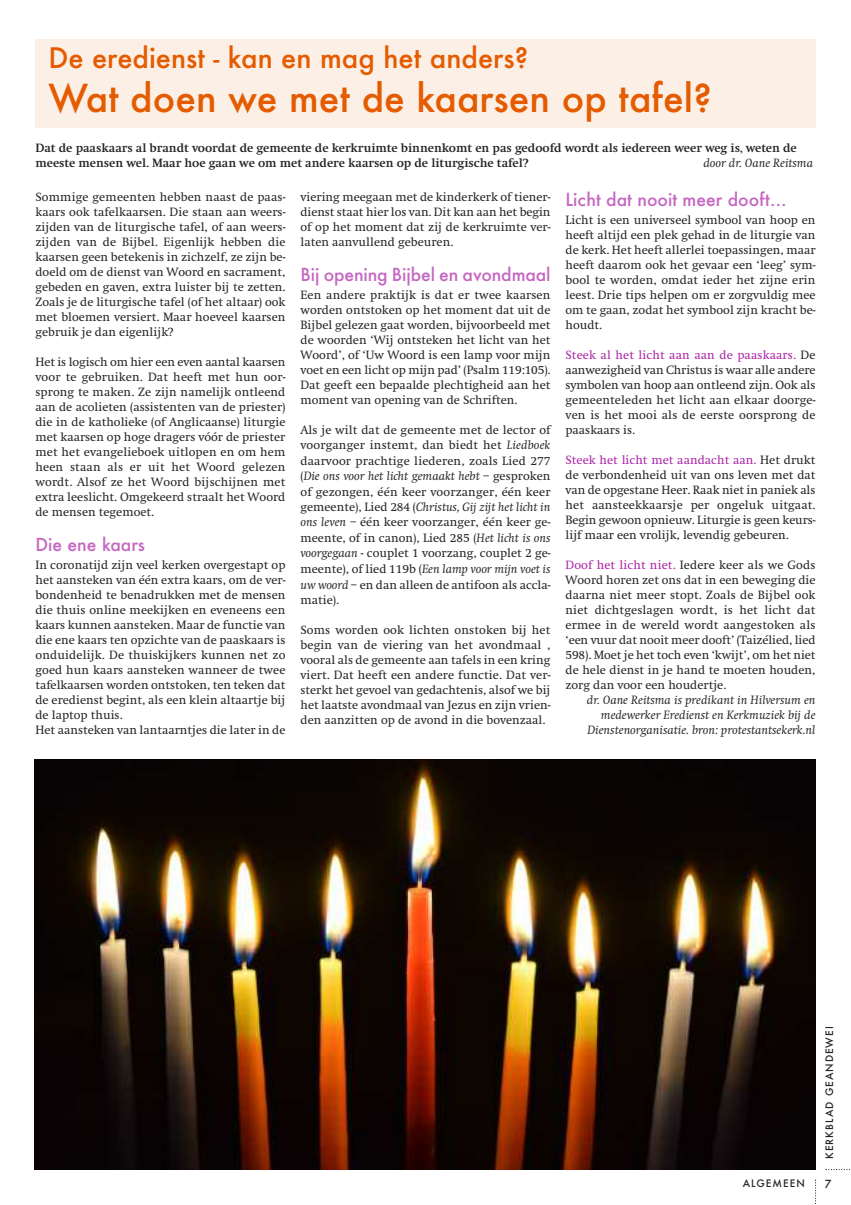
<style>
.page{position:relative;width:851px;height:1205px;background:#fff}
.page>*{position:absolute;margin:0;border:0;box-sizing:border-box;transform-origin:0 0}
.t1{font:500 37.5px "Futura";color:#e45b00}
.t2{font:500 27.5px "Futura";color:#e45b00}
.t3{font:500 17.5px "Futura";color:#c467c1}
.t4{font:12.5px/15px "Swift";color:#272526;text-align:justify}
.t5{font:700 12.5px/15px "Swift";color:#272526}
.t6{font:italic 12.5px/15px "Swift";color:#272526;text-align:right}
.t7{font:500 10.88px "Futura";color:#272526}
.t8{font:500 10px "Futura";letter-spacing:.1em;color:#272526}
.s1{font-style:italic}
.s2{color:#ab26a7}
</style>
<div class="page">
<svg style="left:825px;top:1169px;width:25px;height:1px"></svg>
<svg style="left:815px;top:1179px;width:1px;height:25px"></svg>
<div style="left:35px;top:39px;width:780px;height:89px;background:#fcefe6"></div>
<img style="left:35px;top:760px;width:780px;height:410px">
<h2 class="t2" style="left:48px;top:42px;width:481px">De eredienst - kan en mag het anders?</h2>
<h1 class="t1" style="left:48px;top:77px;width:664px">Wat doen we met de kaarsen op tafel?</h1>
<p class="t5" style="left:35px;top:141px;width:762px">Dat de paaskaars al brandt voordat de gemeente de kerkruimte binnenkomt en pas gedoofd wordt als iedereen weer weg is, weten de meeste mensen wel. Maar hoe gaan we om met andere kaarsen op de liturgische tafel?</p>
<p class="t6" style="left:703px;top:156px;width:111px">door dr. Oane Reitsma</p>
<p class="t4" style="left:35px;top:190px;width:251px">Sommige gemeenten hebben naast de paas&shy;kaars ook tafelkaarsen. Die staan aan weers&shy;zijden van de liturgische tafel, of aan weers&shy;zijden van de Bijbel. Eigenlijk hebben die kaarsen geen betekenis in zichzelf, ze zijn be&shy;doeld om de dienst van Woord en sacrament, gebeden en gaven, extra luister bij te zetten.<br>Zoals je de liturgische tafel (of het altaar) ook met bloemen versiert. Maar hoeveel kaarsen gebruik je dan eigenlijk?</p>
<p class="t4" style="left:35px;top:355px;width:251px">Het is logisch om hier een even aantal kaarsen voor te gebruiken. Dat heeft met hun oor&shy;sprong te maken. Ze zijn namelijk ontleend aan de acolieten (assistenten van de priester) die in de katholieke (of Anglicaanse) liturgie met kaarsen op hoge dragers vóór de priester met het evangelieboek uitlopen en om hem heen staan als er uit het Woord gelezen wordt. Alsof ze het Woord bijschijnen met extra leeslicht. Omgekeerd straalt het Woord de mensen tegemoet.</p>
<h3 class="t3" style="left:35px;top:535px;width:111px">Die ene kaars</h3>
<p class="t4" style="left:35px;top:557px;width:251px;text-align:left">In coronatijd zijn veel kerken overgestapt op het aansteken van één extra kaars, om de ver&shy;bondenheid te benadrukken met de mensen die thuis online meekijken en eveneens een kaars kunnen aansteken. Maar de functie van die ene kaars ten opzichte van de paaskaars is onduidelijk. De thuiskijkers kunnen net zo goed hun kaars aansteken wanneer de twee tafelkaarsen worden ontstoken, ten teken dat de eredienst begint, als een klein altaartje bij de laptop thuis.<br>Het aansteken van lantaarntjes die later in de</p>
<p class="t4" style="left:300px;top:190px;width:251px">viering meegaan met de kinderkerk of tiener&shy;dienst staat hier los van. Dit kan aan het begin of op het moment dat zij de kerkruimte ver&shy;laten aanvullend gebeuren.</p>
<h3 class="t3" style="left:300px;top:265px;width:251px">Bij opening Bijbel en avondmaal</h3>
<p class="t4" style="left:300px;top:287px;width:251px">Een andere praktijk is dat er twee kaarsen worden ontstoken op het moment dat uit de Bijbel gelezen gaat worden, bijvoorbeeld met de woorden ‘Wij ontsteken het licht van het Woord’, of ‘Uw Woord is een lamp voor mijn voet en een licht op mijn pad’ (Psalm 119:105).<br>Dat geeft een bepaalde plechtigheid aan het moment van opening van de Schriften.</p>
<p class="t4" style="left:300px;top:422px;width:251px;line-height:15.5px">Als je wilt dat de gemeente met de lector of voorganger instemt, dan biedt het <span class="s1">Liedboek </span>daarvoor prachtige liederen, zoals Lied 277 (<span class="s1">Die ons voor het licht gemaakt hebt</span> – gesproken of gezongen, één keer voorzanger, één keer gemeente), Lied 284 (<span class="s1">Christus, Gij zijt het licht in ons leven</span> – één keer voorzanger, één keer ge&shy;meente, of in canon), Lied 285 (<span class="s1">Het licht is ons voorgegaan</span> - couplet 1 voorzang, couplet 2 ge&shy;meente), of lied 119b (<span class="s1">Een lamp voor mijn voet is uw woord</span> – en dan alleen de antifoon als accla&shy;matie).</p>
<p class="t4" style="left:300px;top:622px;width:251px">Soms worden ook lichten onstoken bij het begin van de viering van het avondmaal , vooral als de gemeente aan tafels in een kring viert. Dat heeft een andere functie. Dat ver&shy;sterkt het gevoel van gedachtenis, alsof we bij het laatste avondmaal van Jezus en zijn vrien&shy;den aanzitten op de avond in die bovenzaal.</p>
<h3 class="t3" style="left:565px;top:190px;width:222px">Licht dat nooit meer dooft…</h3>
<p class="t4" style="left:565px;top:212px;width:251px">Licht is een universeel symbool van hoop en heeft altijd een plek gehad in de liturgie van de kerk. Het heeft allerlei toepassingen, maar heeft daarom ook het gevaar een ‘leeg’ sym&shy;bool te worden, omdat ieder het zijne erin leest. Drie tips helpen om er zorgvuldig mee om te gaan, zodat het symbool zijn kracht be&shy;houdt.</p>
<p class="t4" style="left:565px;top:347px;width:251px"><span class="s2">Steek al het licht aan aan de paaskaars.</span> De aanwezigheid van Christus is waar alle andere symbolen van hoop aan ontleend zijn. Ook als gemeenteleden het licht aan elkaar doorge&shy;ven is het mooi als de eerste oorsprong de paaskaars is.</p>
<p class="t4" style="left:565px;top:452px;width:251px"><span class="s2">Steek het licht met aandacht aan.</span> Het drukt de verbondenheid uit van ons leven met dat van de opgestane Heer. Raak niet in paniek als het aansteekkaarsje per ongeluk uitgaat.<br>Begin gewoon opnieuw. Liturgie is geen keurs&shy;lijf maar een vrolijk, levendig gebeuren.</p>
<p class="t4" style="left:565px;top:557px;width:251px"><span class="s2">Doof het licht niet.</span> Iedere keer als we Gods Woord horen zet ons dat in een beweging die daarna niet meer stopt. Zoals de Bijbel ook niet dichtgeslagen wordt, is het licht dat ermee in de wereld wordt aangestoken als ‘een vuur dat nooit meer dooft’ (Taizélied, lied 598). Moet je het toch even ‘kwijt’, om het niet de hele dienst in je hand te moeten houden, zorg dan voor een houdertje.</p>
<p class="t6" style="left:587px;top:692px;width:230px">dr. Oane Reitsma is predikant in Hilversum en medewerker Eredienst en Kerkmuziek bij de<br>Dienstenorganisatie. bron: protestantsekerk.nl</p>
<p class="t8" style="left:742px;top:1177px;width:63px">ALGEMEEN</p>
<p class="t8" style="left:823px;top:1159px;width:134px;rotate:-90deg">KERKBLAD GEANDEWEI</p>
<p class="t7" style="left:824px;top:1178px;width:8px">7</p>
</div>
